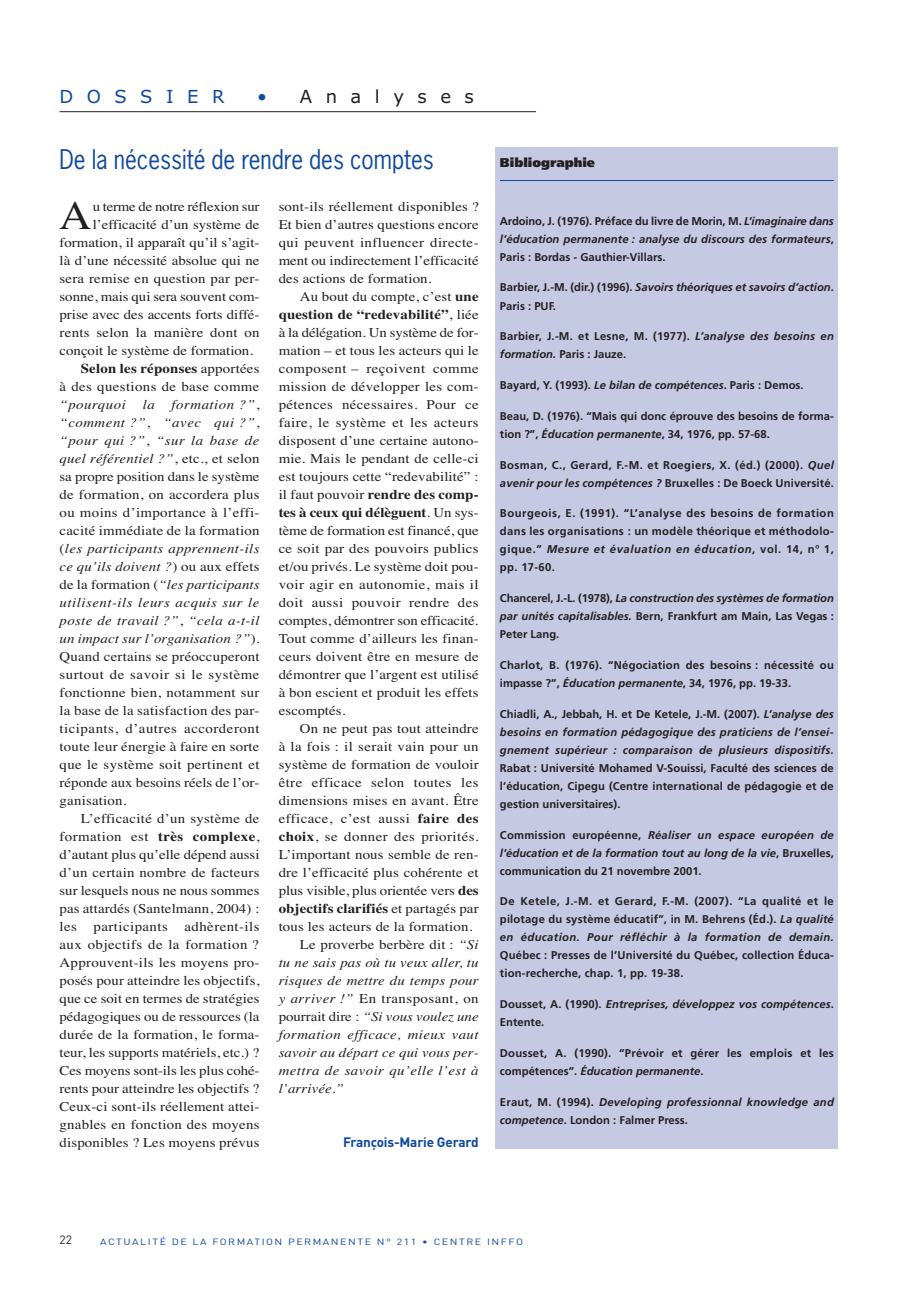
<style>
.page{position:relative;width:919px;height:1289px;background:#fff}
.page>*{position:absolute;margin:0;border:0;box-sizing:border-box;transform-origin:0 0}
.t1{font:40.65px "Times";color:#231f20;scale:1.1 1}
.t2{font:25.5px "News Gothic";color:#0f499d;scale:.9 1}
.t3{font:18px "Verdana";letter-spacing:.75em;color:#231f20}
.t4{font:18px "Verdana";letter-spacing:.75em;color:#0f499d}
.t5{font:13.5px/18px "Times";letter-spacing:.01em;color:#231f20;text-align:justify;scale:1.1 1}
.t6{font:13.5px/18px "Times Italic TT";letter-spacing:.01em;color:#231f20;text-align:justify;scale:1.1 1}
.t7{font:13.5px/18px "Times Bold TT";letter-spacing:.01em;color:#231f20;scale:1.1 1}
.t8{font:13.5px "Times";letter-spacing:.03em;color:#231f20;scale:1.1 1}
.t9{font:13.5px "Times";letter-spacing:-.015em;color:#231f20;scale:1.1 1}
.t10{font:700 13.5px "DIN";letter-spacing:-.015em;color:#0f499d}
.t11{font:900 12.75px "Frutiger";color:#231f20}
.t12{font:12px "DIN";color:#231f20}
.t13{font:700 11.25px/18px "Frutiger";letter-spacing:.015em;color:#231f20}
.t14{font:italic 700 11.25px/18px "Frutiger";letter-spacing:.02em;color:#231f20;text-align:justify}
.t15{font:9px "DIN";letter-spacing:.145em;color:#0f499d;scale:1.18 1}
.s1{color:#0f499d}
.s2{font-family:"Times"}
.s3{font-family:"Times Bold TT"}
.s4{font-family:"Times Italic TT"}
.s5{font-style:italic}
.s6{font-style:normal}
</style>
<div class="page">
<hr style="left:60px;top:111px;width:476px;height:1px;background:#231f20">
<div style="left:495px;top:147px;width:343px;height:1001px;background:#c6c9e4"></div>
<hr style="left:500px;top:180px;width:333px;height:1px;background:#0f499d">
<h3 class="t4" style="left:60px;top:86px;width:166px">DOSSIER</h3>
<h3 class="t3" style="left:257px;top:86px;width:218px"><span class="s1">•</span> Analyses</h3>
<h2 class="t2" style="left:60px;top:145px;width:417px">De la nécessité de rendre des comptes</h2>
<h1 class="t1" style="left:59px;top:191px;width:31px">A</h1>
<p class="t9" style="left:93px;top:198px;width:153px">u terme de notre réflexion sur</p>
<p class="t5" style="left:93px;top:215px;width:153px">l’efficacité d’un système de</p>
<p class="t5" style="left:60px;top:233px;width:183px">formation, il apparaît qu’il s’agit-</p>
<p class="t5" style="left:60px;top:251px;width:183px">là d’une nécessité absolue qui ne</p>
<p class="t5" style="left:60px;top:269px;width:183px">sera remise en question par per-</p>
<p class="t5" style="left:60px;top:287px;width:183px">sonne, mais qui sera souvent com-</p>
<p class="t5" style="left:60px;top:305px;width:183px">prise avec des accents forts diffé-</p>
<p class="t5" style="left:60px;top:323px;width:183px">rents selon la manière dont on</p>
<p class="t5" style="left:60px;top:341px;width:177px">conçoit le système de formation.</p>
<p class="t7" style="left:81px;top:359px;width:164px">Selon les réponses <span class="s2">apportées</span></p>
<p class="t5" style="left:60px;top:377px;width:183px">à des questions de base comme</p>
<p class="t6" style="left:60px;top:395px;width:183px">“pourquoi la formation ?”<span class="s2">, </span>“comment ?”<span class="s2">,</span> “avec qui ?”<span class="s2">, </span>“pour qui ?”<span class="s2">,</span> “sur la base de quel référentiel ?”<span class="s2">, etc., et selon</span></p>
<p class="t5" style="left:60px;top:467px;width:183px">sa propre position dans le système de formation, on accordera plus ou moins d’importance à l’effi&shy;cacité immédiate de la formation</p>
<p class="t6" style="left:60px;top:539px;width:183px"><span class="s2">(</span>les participants apprennent-ils ce qu’ils doivent ?<span class="s2">) ou aux effets de la formation (</span>“les participants utilisent-ils leurs acquis sur le poste de travail ?”<span class="s2">,</span> “cela a-t-il un impact sur l’organisation ?”<span class="s2">).</span></p>
<p class="t5" style="left:60px;top:647px;width:183px">Quand certains se préoccuperont surtout de savoir si le système fonctionne bien, notamment sur la base de la satisfaction des par&shy;ticipants, d’autres accorderont toute leur énergie à faire en sorte que le système soit pertinent et réponde aux besoins réels de l’or&shy;ganisation.</p>
<p class="t5" style="left:60px;top:809px;width:183px;text-indent:21px">L’efficacité d’un système de formation est <span class="s3">très complexe</span>, d’autant plus qu’elle dépend aussi d’un certain nombre de facteurs sur lesquels nous ne nous sommes pas attardés (Santelmann, 2004) : les participants adhèrent-ils aux objectifs de la formation ?<br>Approuvent-ils les moyens pro&shy;posés pour atteindre les objectifs, que ce soit en termes de stratégies pédagogiques ou de ressources (la durée de la formation, le forma&shy;teur, les supports matériels, etc.) ?<br>Ces moyens sont-ils les plus cohé&shy;rents pour atteindre les objectifs ?<br>Ceux-ci sont-ils réellement attei&shy;gnables en fonction des moyens disponibles ? Les moyens prévus</p>
<p class="t5" style="left:279px;top:197px;width:183px">sont-ils réellement disponibles ?<br>Et bien d’autres questions encore qui peuvent influencer directe&shy;ment ou indirectement l’efficacité des actions de formation.</p>
<p class="t5" style="left:300px;top:287px;width:164px">Au bout du compte, c’est <span class="s3">une</span></p>
<p class="t7" style="left:279px;top:305px;width:183px">question de “redevabilité”<span class="s2">, liée</span></p>
<p class="t5" style="left:279px;top:323px;width:183px">à la délégation. Un système de for&shy;mation – et tous les acteurs qui le composent – reçoivent comme mission de développer les com&shy;pétences nécessaires. Pour ce faire, le système et les acteurs disposent d’une certaine autono&shy;mie. Mais le pendant de celle-ci est toujours cette “redevabilité” :</p>
<p class="t7" style="left:279px;top:485px;width:183px"><span class="s2">il faut pouvoir</span> rendre des comp&shy;tes à ceux qui délèguent<span class="s2">. Un sys-</span></p>
<p class="t5" style="left:279px;top:521px;width:183px">tème de formation est financé, que ce soit par des pouvoirs publics et/ou privés. Le système doit pou&shy;voir agir en autonomie, mais il doit aussi pouvoir rendre des comptes, démontrer son efficacité.<br>Tout comme d’ailleurs les finan&shy;ceurs doivent être en mesure de démontrer que l’argent est utilisé à bon escient et produit les effets escomptés.</p>
<p class="t5" style="left:279px;top:719px;width:183px;text-indent:21px">On ne peut pas tout atteindre à la fois : il serait vain pour un système de formation de vouloir être efficace selon toutes les dimensions mises en avant. Être efficace, c’est aussi <span class="s3">faire des choix</span>, se donner des priorités.<br>L’important nous semble de ren&shy;dre l’efficacité plus cohérente et plus visible, plus orientée vers <span class="s3">des</span></p>
<p class="t7" style="left:279px;top:899px;width:183px">objectifs clarifiés <span class="s2">et partagés par</span></p>
<p class="t5" style="left:300px;top:917px;width:164px;text-indent:-21px">tous les acteurs de la formation.<br>Le proverbe berbère dit : <span class="s4">“Si</span></p>
<p class="t6" style="left:279px;top:953px;width:183px">tu ne sais pas où tu veux aller, tu risques de mettre du temps pour</p>
<p class="t8" style="left:279px;top:990px;width:183px"><span class="s4">y arriver !”</span> En transposant, on</p>
<p class="t6" style="left:279px;top:1007px;width:183px"><span class="s2">pourrait dire :</span> “Si vous voulez une formation efficace, mieux vaut savoir au départ ce qui vous per&shy;mettra de savoir qu’elle l’est à l’arrivée.”</p>
<p class="t10" style="left:343px;top:1134px;width:137px">François-Marie Gerard</p>
<p class="t11" style="left:500px;top:158px;width:96px">Bibliographie</p>
<p class="t13" style="left:500px;top:213px;width:335px;text-align:justify">Ardoino, J. (1976). Préface du livre de Morin, M. <span class="s5">L’imaginaire dans l’éducation permanente : analyse du discours des formateurs</span>, Paris : Bordas - Gauthier-Villars.</p>
<p class="t13" style="left:500px;top:279px;width:335px">Barbier, J.-M. (dir.) (1996). <span class="s5">Savoirs théoriques et savoirs d’action</span>.<br>Paris : PUF.</p>
<p class="t13" style="left:500px;top:328px;width:335px">Barbier, J.-M. et Lesne, M. (1977). <span class="s5">L’analyse des besoins en formation.</span> Paris : Jauze.</p>
<p class="t13" style="left:500px;top:377px;width:305px">Bayard, Y. (1993). <span class="s5">Le bilan de compétences</span>. Paris : Demos.</p>
<p class="t13" style="left:500px;top:408px;width:335px">Beau, D. (1976). “Mais qui donc éprouve des besoins de forma&shy;tion ?”, <span class="s5">Éducation permanente</span>, 34, 1976, pp. 57-68.</p>
<p class="t13" style="left:500px;top:456px;width:335px">Bosman, C., Gerard, F.-M. et Roegiers, X. (éd.) (2000). <span class="s5">Quel avenir pour les compétences ?</span> Bruxelles : De Boeck Université.</p>
<p class="t13" style="left:500px;top:505px;width:335px;text-align:justify">Bourgeois, E. (1991). “L’analyse des besoins de formation dans les organisations : un modèle théorique et méthodolo&shy;gique.” <span class="s5">Mesure et évaluation en éducation</span>, vol. 14, n° 1, pp. 17-60.</p>
<p class="t13" style="left:500px;top:590px;width:335px;text-align:justify">Chancerel, J.-L. (1978), <span class="s5">La construction des systèmes de formation par unités capitalisables.</span> Bern, Frankfurt am Main, Las Vegas :<br>Peter Lang.</p>
<p class="t13" style="left:500px;top:657px;width:335px">Charlot, B. (1976). “Négociation des besoins : nécessité ou impasse ?”, <span class="s5">Éducation permanente</span>, 34, 1976, pp. 19-33.</p>
<p class="t14" style="left:500px;top:705px;width:335px"><span class="s6">Chiadli, A., Jebbah, H. et De Ketele, J.-M. (2007).</span> L’analyse des besoins en formation pédagogique des praticiens de l’ensei&shy;gnement supérieur : comparaison de plusieurs dispositifs.</p>
<p class="t13" style="left:500px;top:759px;width:335px;text-align:justify">Rabat : Université Mohamed V-Souissi, Faculté des sciences de l’éducation, Cipegu (Centre international de pédagogie et de gestion universitaires).</p>
<p class="t14" style="left:500px;top:826px;width:335px"><span class="s6">Commission européenne,</span> Réaliser un espace européen de l’éducation et de la formation tout au long de la vie<span class="s6">, Bruxelles, communication du 21 novembre 2001.</span></p>
<p class="t13" style="left:500px;top:893px;width:335px;text-align:justify">De Ketele, J.-M. et Gerard, F.-M. (2007). “La qualité et le pilotage du système éducatif”, in M. Behrens (Éd.). <span class="s5">La qualité en éducation. Pour réfléchir à la formation de demain.</span></p>
<p class="t13" style="left:500px;top:947px;width:335px">Québec : Presses de l’Université du Québec, collection Éduca&shy;tion-recherche, chap. 1, pp. 19-38.</p>
<p class="t14" style="left:500px;top:996px;width:335px"><span class="s6">Dousset, A. (1990).</span> Entreprises, développez vos compétences<span class="s6">.<br>Entente.</span></p>
<p class="t13" style="left:500px;top:1044px;width:335px">Dousset, A. (1990). “Prévoir et gérer les emplois et les compétences”. <span class="s5">Éducation permanente</span>.</p>
<p class="t14" style="left:500px;top:1093px;width:335px"><span class="s6">Eraut, M. (1994).</span> Developing professionnal knowledge and competence<span class="s6">. London : Falmer Press.</span></p>
<p class="t12" style="left:60px;top:1233px;width:14px">22</p>
<p class="t15" style="left:100px;top:1236px;width:360px">ACTUALITÉ DE LA FORMATION PERMANENTE N° 211 • CENTRE INFFO</p>
</div>
